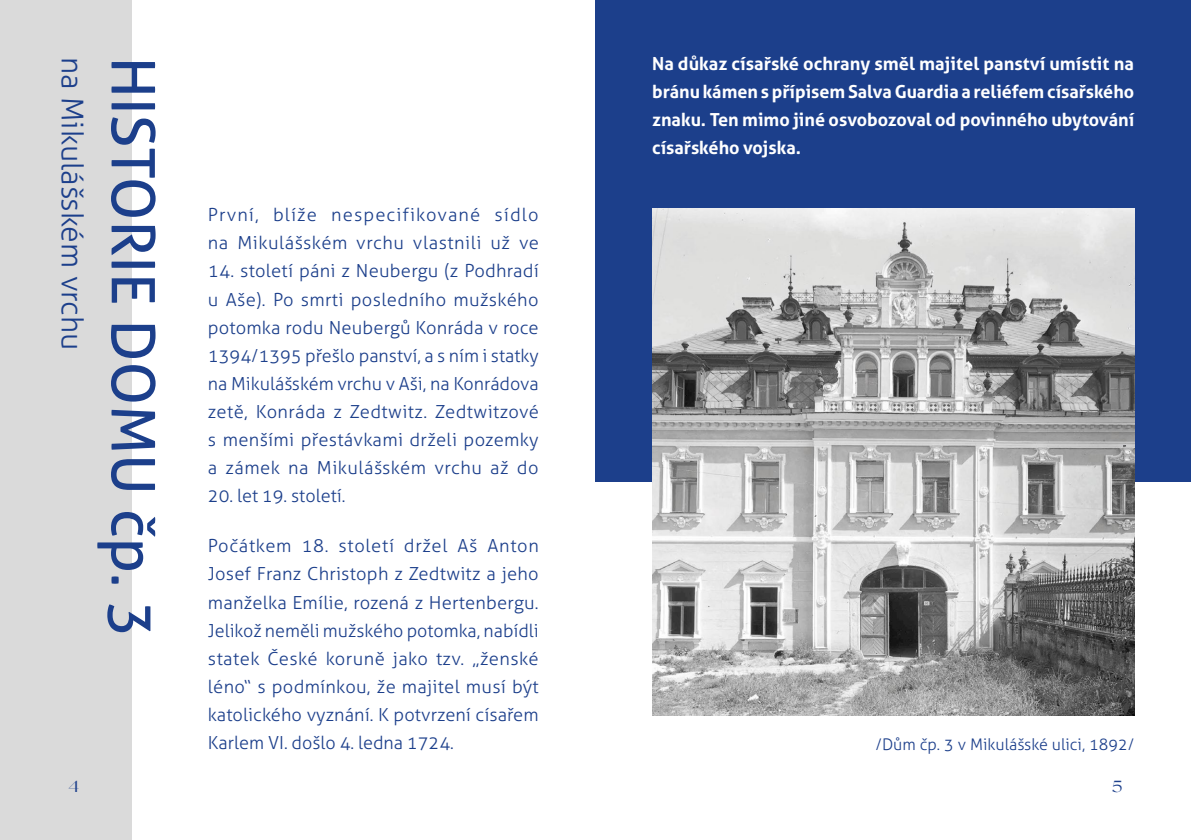
<style>
.page{position:relative;width:1191px;height:840px;background:#fff}
.page>*{position:absolute;margin:0;border:0;box-sizing:border-box;transform-origin:0 0}
.t1{font:60px "Aller";color:#1c3f8b}
.t2{font:300 30px "Aller";color:#1c3f8b}
.t3{font:300 18px/28px "Aller";letter-spacing:.015em;color:#1c3f8b;text-align:justify}
.t4{font:700 18px/28px "Aller";color:#fff;text-align:justify}
.t5{font:300 18px/28px "Aller";letter-spacing:.04em;color:#1c3f8b}
.t6{font:300 16px "Aller";color:#1c3f8b}
.t7{font:16px "Black Mango";color:#1c3f8b}
</style>
<div class="page">
<div style="left:595px;top:0;width:596px;height:481px;background:#1c3f8b"></div>
<div style="left:0;top:0;width:131px;height:839px;background:#dadada"></div>
<img style="left:652px;top:208px;width:482px;height:506px">
<h2 class="t2" style="left:90px;top:57px;width:295px;rotate:90deg">na Mikulášském vrchu</h2>
<p class="t4" style="left:652px;top:49px;width:483px">Na důkaz císařské ochrany směl majitel panství umístit na bránu kámen s přípisem Salva Guardia a reliéfem císařského znaku. Ten mimo jiné osvobozoval od povinného ubytování císařského vojska.</p>
<h1 class="t1" style="left:169px;top:57px;width:582px;rotate:90deg">HISTORIE DOMU čp. 3</h1>
<p class="t5" style="left:208px;top:201px;width:332px">První, blíže nespecifikované sídlo na Mikulášském vrchu vlastnili už ve</p>
<p class="t3" style="left:208px;top:257px;width:332px">14. století páni z Neubergu (z Podhradí u Aše). Po smrti posledního mužského potomka rodu Neubergů Konráda v roce 1394/1395 přešlo panství, a s ním i statky na Mikulášském vrchu v Aši, na Konrádova zetě, Konráda z Zedtwitz. Zedtwitzové s menšími přestávkami drželi pozemky a zámek na Mikulášském vrchu až do</p>
<p class="t3" style="left:208px;top:481px;width:139px">20. let 19. století.</p>
<p class="t3" style="left:208px;top:531px;width:332px">Počátkem 18. století držel Aš Anton Josef Franz Christoph z Zedtwitz a jeho manželka Emílie, rozená z Hertenbergu.<br>Jelikož neměli mužského potomka, nabídli statek České koruně jako tzv. „ženské léno“ s podmínkou, že majitel musí být katolického vyznání. K potvrzení císařem Karlem VI. došlo 4. ledna 1724.</p>
<p class="t6" style="left:875px;top:734px;width:260px">/Dům čp. 3 v Mikulášské ulici, 1892/</p>
<p class="t7" style="left:68px;top:775px;width:13px">4</p>
<p class="t7" style="left:1112px;top:775px;width:12px">5</p>
</div>
